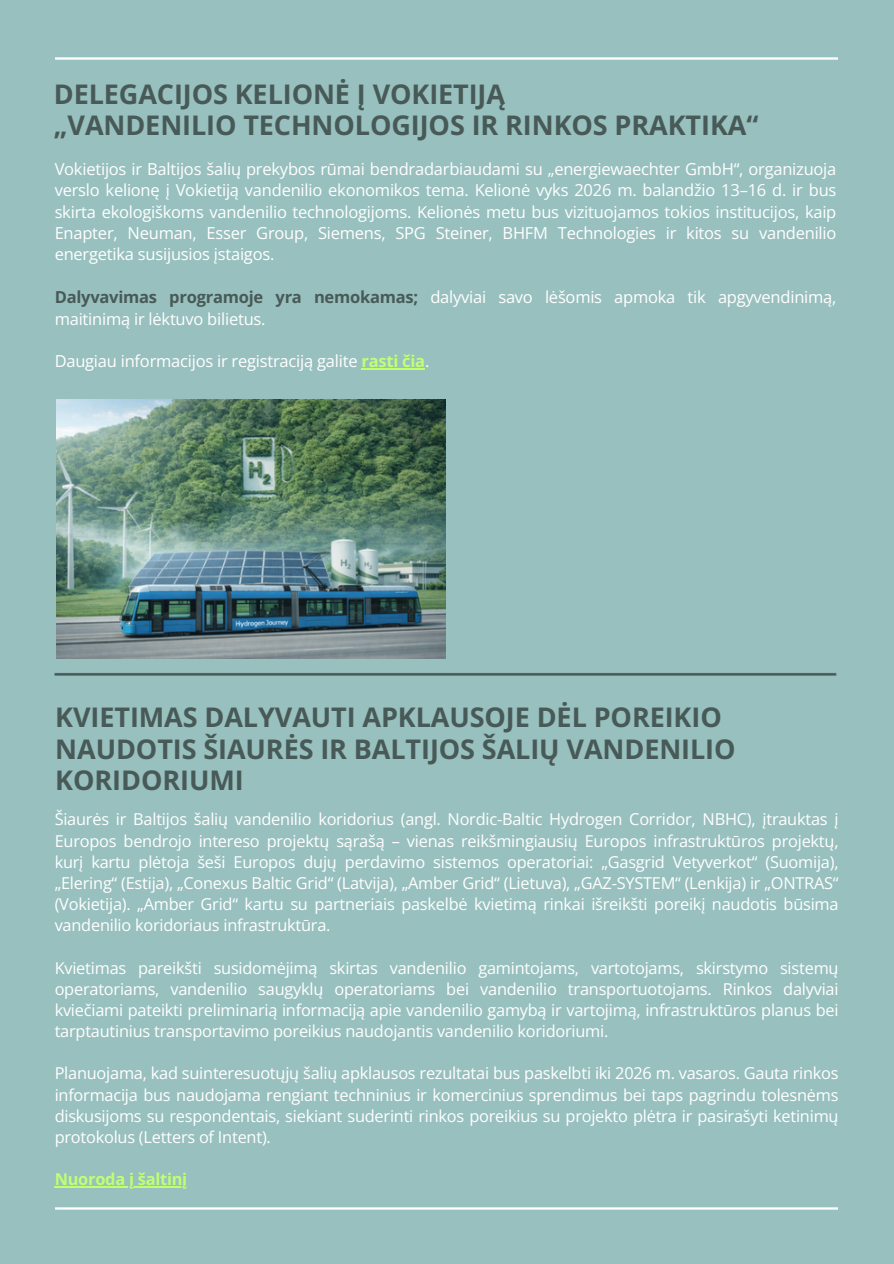
<style>
.page{position:relative;width:894px;height:1264px;background:#fff}
.page>*{position:absolute;margin:0;border:0;box-sizing:border-box;transform-origin:0 0}
.t1{font:700 27px/31.5px "Open Sans";letter-spacing:-.005em;color:#485a57}
.t2{font:16.5px/21.5px "Open Sans";letter-spacing:-.015em;color:#fff;text-align:justify}
.t3{font:16.35px/21.1px "Open Sans";letter-spacing:-.015em;color:#fff;text-align:justify}
.t4{font:700 16.35px "Open Sans";letter-spacing:-.015em;color:#c1ff72}
.s1{font-weight:700;color:#485a57}
.s2{font-weight:700;color:#c1ff72}
</style>
<div class="page">
<div style="left:0;top:0;width:893px;height:1263px;background:#98c0bf"></div>
<img style="left:55px;top:57px;width:781px;height:2px">
<img style="left:55px;top:1207px;width:781px;height:2px">
<img style="left:57px;top:400px;width:388px;height:258px">
<hr style="left:361px;top:368px;width:64px;height:1px;background:#c1ff72">
<hr style="left:55px;top:1186px;width:132px;height:1px;background:#c1ff72">
<h1 class="t1" style="left:54px;top:78px;width:706px">DELEGACIJOS KELIONĖ Į VOKIETIJĄ<br>„VANDENILIO TECHNOLOGIJOS IR RINKOS PRAKTIKA“</h1>
<p class="t2" style="left:55px;top:158px;width:783px">Vokietijos ir Baltijos šalių prekybos rūmai bendradarbiaudami su „energiewaechter GmbH“, organizuoja verslo kelionę į Vokietiją vandenilio ekonomikos tema. Kelionė vyks 2026 m. balandžio 13–16 d. ir bus skirta ekologiškoms vandenilio technologijoms. Kelionės metu bus vizituojamos tokios institucijos, kaip Enapter, Neuman, Esser Group, Siemens, SPG Steiner, BHFM Technologies ir kitos su vandenilio energetika susijusios įstaigos.</p>
<p class="t2" style="left:55px;top:286px;width:783px"><span class="s1">Dalyvavimas programoje yra nemokamas;</span> dalyviai savo lėšomis apmoka tik apgyvendinimą, maitinimą ir lėktuvo bilietus.</p>
<p class="t2" style="left:55px;top:350px;width:376px">Daugiau informacijos ir registraciją galite <span class="s2">rasti čia</span>.</p>
<h1 class="t1" style="left:55px;top:701px;width:681px">KVIETIMAS DALYVAUTI APKLAUSOJE DĖL POREIKIO<br>NAUDOTIS ŠIAURĖS IR BALTIJOS ŠALIŲ VANDENILIO<br>KORIDORIUMI</h1>
<p class="t3" style="left:55px;top:808px;width:785px">Šiaurės ir Baltijos šalių vandenilio koridorius (angl. Nordic-Baltic Hydrogen Corridor, NBHC), įtrauktas į Europos bendrojo intereso projektų sąrašą – vienas reikšmingiausių Europos infrastruktūros projektų, kurį kartu plėtoja šeši Europos dujų perdavimo sistemos operatoriai: „Gasgrid Vetyverkot“ (Suomija), „Elering“ (Estija), „Conexus Baltic Grid“ (Latvija), „Amber Grid“ (Lietuva), „GAZ-SYSTEM“ (Lenkija) ir „ONTRAS“ (Vokietija). „Amber Grid“ kartu su partneriais paskelbė kvietimą rinkai išreikšti poreikį naudotis būsima vandenilio koridoriaus infrastruktūra.</p>
<p class="t3" style="left:55px;top:956px;width:785px">Kvietimas pareikšti susidomėjimą skirtas vandenilio gamintojams, vartotojams, skirstymo sistemų operatoriams, vandenilio saugyklų operatoriams bei vandenilio transportuotojams. Rinkos dalyviai kviečiami pateikti preliminarią informaciją apie vandenilio gamybą ir vartojimą, infrastruktūros planus bei tarptautinius transportavimo poreikius naudojantis vandenilio koridoriumi.</p>
<p class="t3" style="left:55px;top:1062px;width:785px">Planuojama, kad suinteresuotųjų šalių apklausos rezultatai bus paskelbti iki 2026 m. vasaros. Gauta rinkos informacija bus naudojama rengiant techninius ir komercinius sprendimus bei taps pagrindu tolesnėms diskusijoms su respondentais, siekiant suderinti rinkos poreikius su projekto plėtra ir pasirašyti ketinimų protokolus (Letters of Intent).</p>
<p class="t4" style="left:55px;top:1167px;width:134px">Nuoroda į šaltinį</p>
</div>
